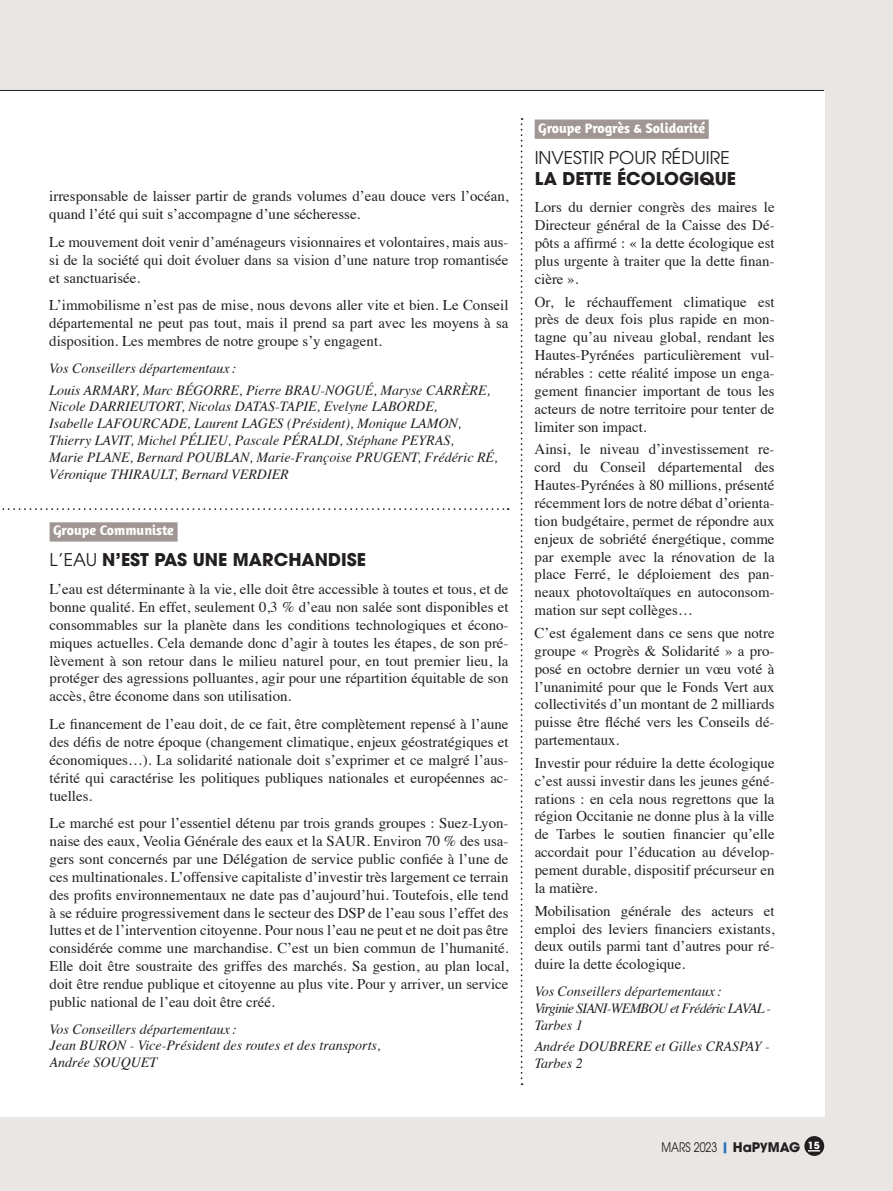
<style>
.page{position:relative;width:893px;height:1191px;background:#eae6e3}
.page>*{position:absolute;margin:0;border:0;box-sizing:border-box;transform-origin:0 0}
.t1{font:700 17.5px "ITC Avant Garde Pro";color:#231f20}
.t2{font:17.5px "ITC Avant Garde Pro";color:#231f20}
.t3{font:14.88px/17.8px "Times";color:#231f20;text-align:justify}
.t4{font:italic 14px/16.8px "Times";color:#231f20}
.t5{font:italic 14px/16.8px "Times";letter-spacing:-.05em;color:#231f20}
.t6{font:700 14px "Amaranth";color:#fff}
.t7{font:13.12px "ITC Avant Garde Pro";color:#231f20;scale:.81 1}
.s1{font-weight:400}
.s2{font-weight:700;color:#2472ba}
.s3{font-weight:700}
</style>
<div class="page">
<div style="left:0;top:90px;width:824px;height:1026px;background:#fff"></div>
<hr style="left:0;top:90px;width:824px;height:1px;background:#231f20">
<div style="left:804px;top:1136px;width:20px;height:20px;background:#231f20;border-radius:50%"></div>
<svg style="left:808px;top:1150px;width:12px;height:1px"></svg>
<div style="left:50px;top:522px;width:128px;height:19px;background:#a09693"></div>
<div style="left:535px;top:119px;width:174px;height:20px;background:#a09693"></div>
<svg style="left:521px;top:118px;width:2px;height:967px"></svg>
<svg style="left:2px;top:508px;width:507px;height:2px"></svg>
<p class="t3" style="left:49px;top:186px;width:461px">irresponsable de laisser partir de grands volumes d’eau douce vers l’océan, quand l’été qui suit s’accompagne d’une sécheresse.</p>
<p class="t3" style="left:49px;top:232px;width:461px">Le mouvement doit venir d’aménageurs visionnaires et volontaires, mais aus&shy;si de la société qui doit évoluer dans sa vision d’une nature trop romantisée et sanctuarisée.</p>
<p class="t3" style="left:49px;top:295px;width:461px">L’immobilisme n’est pas de mise, nous devons aller vite et bien. Le Conseil départemental ne peut pas tout, mais il prend sa part avec les moyens à sa disposition. Les membres de notre groupe s’y engagent.</p>
<p class="t4" style="left:49px;top:356px;width:442px;line-height:21.7px">Vos Conseillers départementaux :<br>Louis ARMARY, Marc BÉGORRE, Pierre BRAU-NOGUÉ, Maryse CARRÈRE,</p>
<p class="t4" style="left:49px;top:397px;width:450px">Nicole DARRIEUTORT, Nicolas DATAS-TAPIE, Evelyne LABORDE,<br>Isabelle LAFOURCADE, Laurent LAGES (Président), Monique LAMON, Thierry LAVIT, Michel PÉLIEU, Pascale PÉRALDI, Stéphane PEYRAS,<br>Marie PLANE, Bernard POUBLAN, Marie-Françoise PRUGENT, Frédéric RÉ, Véronique THIRAULT, Bernard VERDIER</p>
<p class="t6" style="left:53px;top:522px;width:122px">Groupe Communiste</p>
<p class="t1" style="left:50px;top:548px;width:318px"><span class="s1">L’EAU</span> N’EST PAS UNE MARCHANDISE</p>
<p class="t3" style="left:50px;top:579px;width:460px">L’eau est déterminante à la vie, elle doit être accessible à toutes et tous, et de bonne qualité. En effet, seulement 0,3 % d’eau non salée sont disponibles et consommables sur la planète dans les conditions technologiques et écono&shy;miques actuelles. Cela demande donc d’agir à toutes les étapes, de son pré&shy;lèvement à son retour dans le milieu naturel pour, en tout premier lieu, la protéger des agressions polluantes, agir pour une répartition équitable de son accès, être économe dans son utilisation.</p>
<p class="t3" style="left:50px;top:714px;width:460px">Le financement de l’eau doit, de ce fait, être complètement repensé à l’aune des défis de notre époque (changement climatique, enjeux géostratégiques et économiques…). La solidarité nationale doit s’exprimer et ce malgré l’aus&shy;térité qui caractérise les politiques publiques nationales et européennes ac&shy;tuelles.</p>
<p class="t3" style="left:50px;top:813px;width:460px">Le marché est pour l’essentiel détenu par trois grands groupes : Suez-Lyon&shy;naise des eaux, Veolia Générale des eaux et la SAUR. Environ 70 % des usa&shy;gers sont concernés par une Délégation de service public confiée à l’une de ces multinationales. L’offensive capitaliste d’investir très largement ce terrain des profits environnementaux ne date pas d’aujourd’hui. Toutefois, elle tend à se réduire progressivement dans le secteur des DSP de l’eau sous l’effet des luttes et de l’intervention citoyenne. Pour nous l’eau ne peut et ne doit pas être considérée comme une marchandise. C’est un bien commun de l’humanité.<br>Elle doit être soustraite des griffes des marchés. Sa gestion, au plan local, doit être rendue publique et citoyenne au plus vite. Pour y arriver, un service public national de l’eau doit être créé.</p>
<p class="t4" style="left:50px;top:1019px;width:332px">Vos Conseillers départementaux :<br>Jean BURON - Vice-Président des routes et des transports,<br>Andrée SOUQUET</p>
<p class="t6" style="left:538px;top:119px;width:168px">Groupe Progrès &amp; Solidarité</p>
<p class="t2" style="left:535px;top:146px;width:197px">INVESTIR POUR RÉDUIRE</p>
<p class="t1" style="left:535px;top:166px;width:203px">LA DETTE ÉCOLOGIQUE</p>
<p class="t3" style="left:535px;top:197px;width:241px">Lors du dernier congrès des maires le Directeur général de la Caisse des Dé&shy;pôts a affirmé : « la dette écologique est plus urgente à traiter que la dette finan&shy;cière ».</p>
<p class="t3" style="left:535px;top:291px;width:241px">Or, le réchauffement climatique est près de deux fois plus rapide en mon&shy;tagne qu’au niveau global, rendant les Hautes-Pyrénées particulièrement vul&shy;nérables : cette réalité impose un enga&shy;gement financier important de tous les acteurs de notre territoire pour tenter de limiter son impact.</p>
<p class="t3" style="left:535px;top:439px;width:241px">Ainsi, le niveau d’investissement re&shy;cord du Conseil départemental des Hautes-Pyrénées à 80 millions, présenté récemment lors de notre débat d’orienta&shy;tion budgétaire, permet de répondre aux enjeux de sobriété énergétique, comme par exemple avec la rénovation de la place Ferré, le déploiement des pan&shy;neaux photovoltaïques en autoconsom&shy;mation sur sept collèges…</p>
<p class="t3" style="left:535px;top:623px;width:241px">C’est également dans ce sens que notre groupe « Progrès &amp; Solidarité » a pro&shy;posé en octobre dernier un vœu voté à l’unanimité pour que le Fonds Vert aux collectivités d’un montant de 2 milliards puisse être fléché vers les Conseils dé&shy;partementaux.</p>
<p class="t3" style="left:535px;top:752px;width:241px">Investir pour réduire la dette écologique c’est aussi investir dans les jeunes géné&shy;rations : en cela nous regrettons que la région Occitanie ne donne plus à la ville de Tarbes le soutien financier qu’elle accordait pour l’éducation au dévelop&shy;pement durable, dispositif précurseur en la matière.</p>
<p class="t3" style="left:535px;top:900px;width:241px">Mobilisation générale des acteurs et emploi des leviers financiers existants, deux outils parmi tant d’autres pour ré&shy;duire la dette écologique.</p>
<p class="t5" style="left:535px;top:982px;width:238px">Vos Conseillers départementaux :<br>Virginie SIANI-WEMBOU et Frédéric LAVAL -<br>Tarbes 1</p>
<p class="t4" style="left:535px;top:1037px;width:236px">Andrée DOUBRERE et Gilles CRASPAY -<br>Tarbes 2</p>
<p class="t7" style="left:661px;top:1139px;width:197px">MARS 2023 <span class="s2">|</span> <span class="s3">HaP</span><sup>y</sup><span class="s3">MAG</span> <sup>15</sup></p>
</div>
